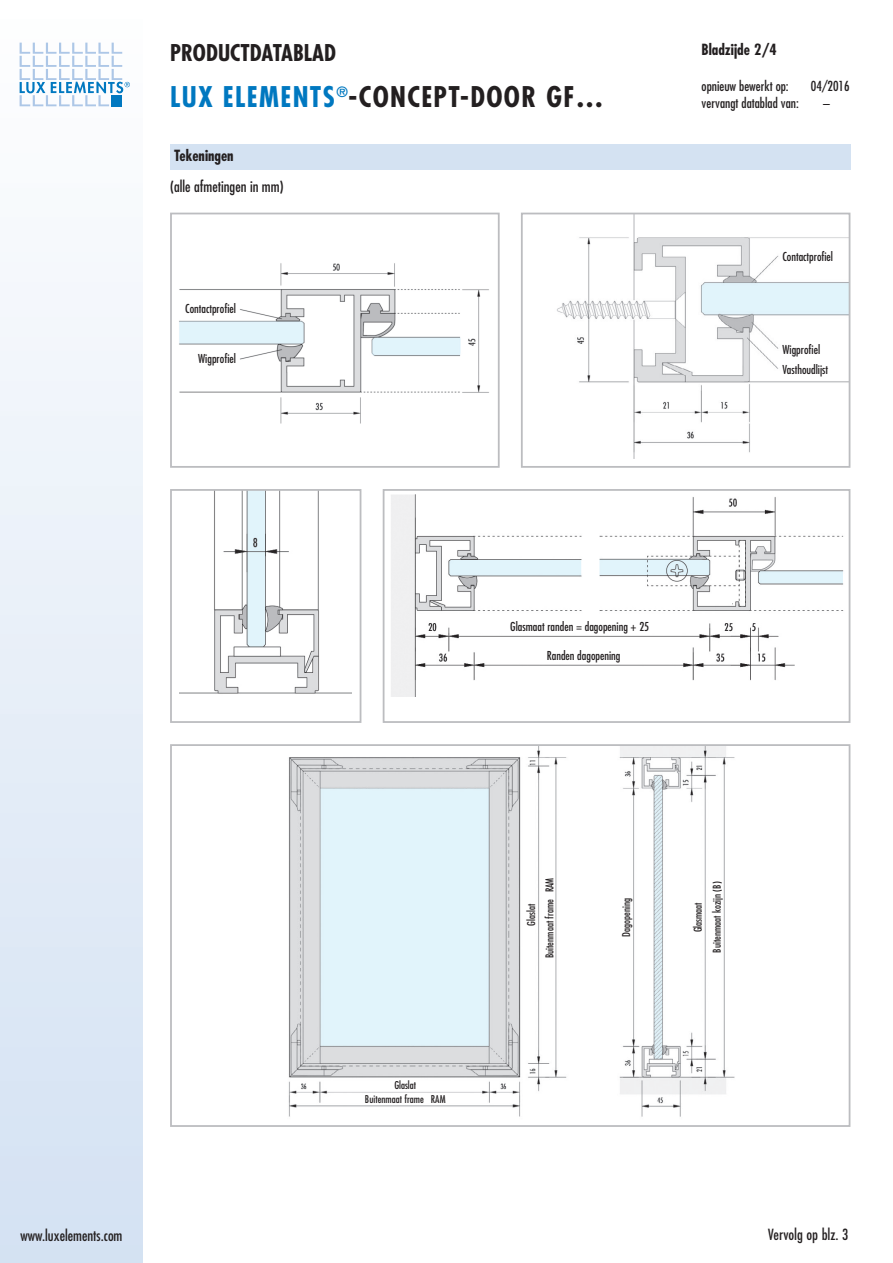
<style>
.page{position:relative;width:893px;height:1263px;background:#fff}
.page>*{position:absolute;margin:0;border:0;box-sizing:border-box;transform-origin:0 0}
.t1{font:700 condensed 27.75px "Futura";letter-spacing:.05em;color:#231f20}
.t2{font:700 condensed 22.5px "Futura";color:#231f20}
.t3{font:condensed 15px "Futura";color:#231f20}
.t4{font:700 condensed 15px "Futura";color:#231f20}
.t5{font:500 condensed 15px "Futura";color:#231f20}
.t6{font:condensed 13.5px "Futura";color:#231f20}
.t7{font:condensed 12px/20.5px "Futura";color:#231f20}
.t8{font:condensed 10.5px/14.1px "Futura";color:#231f20;text-align:center}
.s1{color:#0078c0}
</style>
<div class="page">
<div style="left:0;top:0;width:142px;height:1263px;background:linear-gradient(to bottom,#fefefe,#d4e1f3)"></div>
<svg style="left:20px;top:43px;width:110px;height:63px"></svg>
<img style="left:179px;top:263px;width:310px;height:161px">
<div style="left:170px;top:213px;width:330px;height:255px;border:2px solid #bcbdc0"></div>
<img style="left:557px;top:216px;width:290px;height:242px">
<div style="left:521px;top:213px;width:329px;height:255px;border:2px solid #bcbdc0"></div>
<img style="left:180px;top:492px;width:172px;height:202px">
<div style="left:170px;top:489px;width:191px;height:234px;border:2px solid #bcbdc0"></div>
<img style="left:391px;top:495px;width:453px;height:201px">
<div style="left:383px;top:489px;width:467px;height:234px;border:2px solid #bcbdc0"></div>
<img style="left:288px;top:747px;width:447px;height:370px">
<div style="left:170px;top:744px;width:680px;height:383px;border:2px solid #bcbdc0"></div>
<div style="left:170px;top:145px;width:680px;height:25px;background:#d4e2f2"></div>
<h2 class="t2" style="left:170px;top:42px;width:167px">PRODUCTDATABLAD</h2>
<p class="t4" style="left:702px;top:43px;width:77px">Bladzijde 2/4</p>
<p class="t6" style="left:702px;top:80px;width:89px">opnieuw bewerkt op:</p>
<p class="t6" style="left:811px;top:80px;width:40px">04/2016</p>
<p class="t6" style="left:702px;top:97px;width:99px">vervangt datablad van:</p>
<p class="t6" style="left:823px;top:97px;width:8px">–</p>
<h1 class="t1" style="left:170px;top:85px;width:435px"><span class="s1">LUX ELEMENTS</span><sup>®</sup>-CONCEPT-DOOR GF…</h1>
<p class="t4" style="left:174px;top:149px;width:61px">Tekeningen</p>
<p class="t3" style="left:170px;top:179px;width:115px">(alle afmetingen in mm)</p>
<p class="t7" style="left:185px;top:299px;width:52px">Contactprofiel</p>
<p class="t7" style="left:198px;top:349px;width:39px">Wigprofiel</p>
<p class="t7" style="left:782px;top:247px;width:52px">Contactprofiel</p>
<p class="t7" style="left:782px;top:339px;width:47px">Wigprofiel<br>Vasthoudlijst</p>
<p class="t7" style="left:510px;top:617px;width:140px">Glasmaat randen = dagopening + 25</p>
<p class="t7" style="left:547px;top:646px;width:75px">Randen dagopening</p>
<p class="t8" style="left:365px;top:1079px;width:82px">Glaslat<br>Buitenmaat frame RAM</p>
<p class="t8" style="left:523px;top:958px;width:82px;line-height:18.3px;rotate:-90deg">Glaslat<br>Buitenmaat frame RAM</p>
<p class="t8" style="left:620px;top:937px;width:40px;rotate:-90deg">Dagopening</p>
<p class="t8" style="left:689px;top:953px;width:73px;line-height:19.2px;rotate:-90deg">Glasmaat<br>Buitenmaat kozijn (B)</p>
<p class="t3" style="left:21px;top:1228px;width:103px">www.luxelements.com</p>
<p class="t5" style="left:768px;top:1226px;width:82px">Vervolg op blz. 3</p>
</div>
